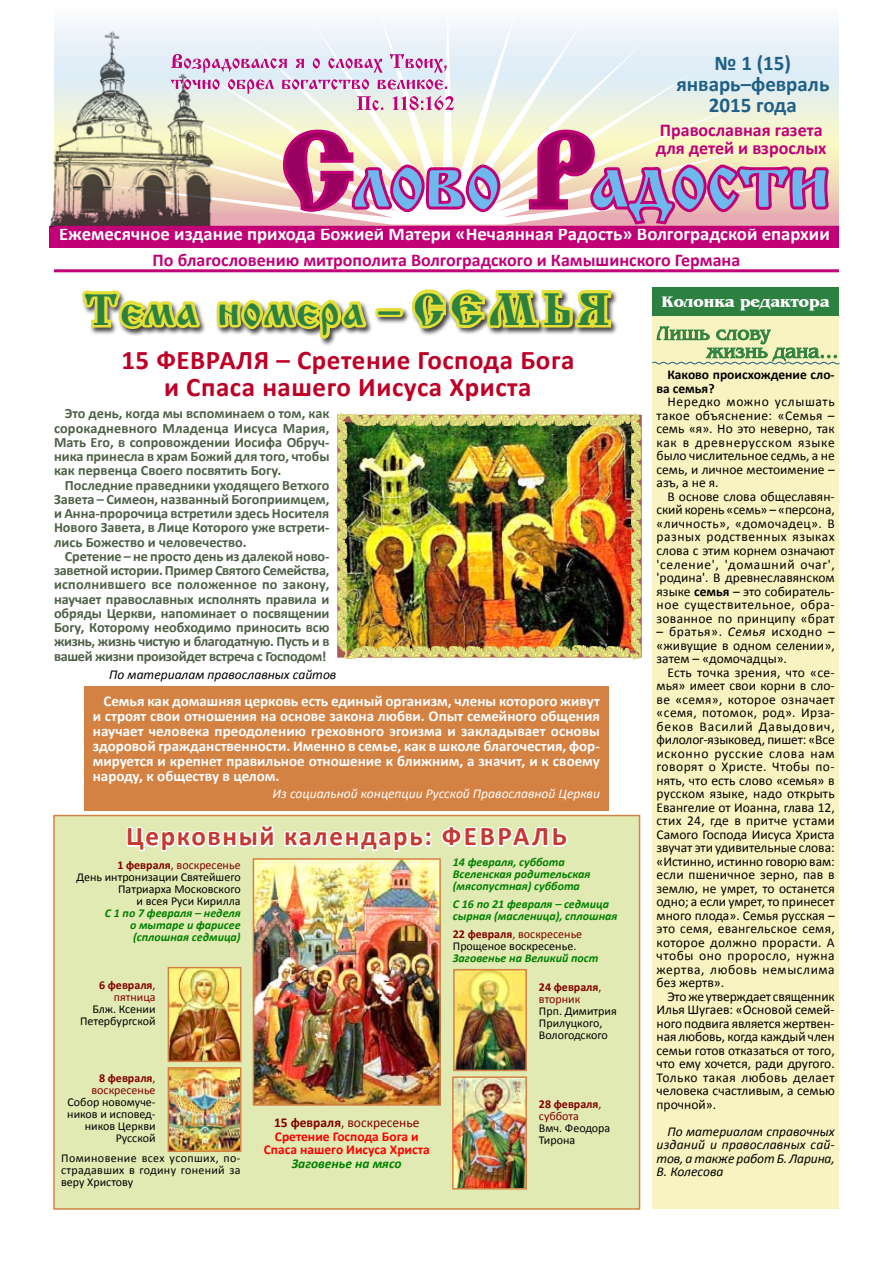
<style>
.page{position:relative;width:893px;height:1263px;background:#fff}
.page>*{position:absolute;margin:0;border:0;box-sizing:border-box;transform-origin:0 0}
.t1{font:78px "Izhitsa Cyrillic";color:#6eb8ed}
.t2{font:43.5px "Izhitsa Cyrillic";color:#2d8140}
.t3{font:700 27px/27px "Calibri";letter-spacing:.02em;color:#be0027;text-align:center}
.t4{font:700 27px "Calibri";letter-spacing:.06em;color:#c43a32}
.t5{font:700 21px/21px "Calibri";color:#216086;text-align:center}
.t6{font:19.5px/18px "Benguiat";color:#2d8140}
.t7{font:700 18.75px "Calibri";color:#fff}
.t8{font:700 18px/18px "Calibri";color:#c10077}
.t9{font:700 16.05px "Benguiat";color:#fff}
.t10{font:700 15px/15px "Calibri";color:#fff;text-align:justify}
.t11{font:700 14.25px/14.2px "Calibri";color:#4f6048;text-align:justify}
.t12{font:13.5px/13.5px "Calibri";letter-spacing:.005em;color:#000;text-align:justify}
.t13{font:italic 13.5px/13.5px "Calibri";color:#000;text-align:justify}
.t14{font:700 13.5px/13.5px "Calibri";color:#f00;text-align:center}
.t15{font:italic 13.5px "Calibri";color:#fff}
.t16{font:700 13.5px/13.5px "Calibri";color:#000}
.t17{font:italic 700 13.5px "Calibri";color:#008000}
.t18{font:12px/12px "Calibri";color:#000;text-align:right}
.t19{font:italic 700 12px/12px "Calibri";color:#008000}
.t20{font:700 12px/12px "Calibri";color:#800000}
.t21{font:12px/12px "Calibri";color:#800000;text-align:right}
.s1{font-size:103.5px;color:#9a005f}
.s2{font-family:"Calibri"}
.s3{font-size:45px}
.s4{font-weight:700;color:#800000}
.s5{color:#800000}
.s6{font-weight:400}
.s7{font-weight:700}
.s8{font-weight:400;color:#800000}
.s9{font-style:italic}
</style>
<div class="page">
<div style="left:652px;top:297px;width:187px;height:912px;background:#f8f3c0"></div>
<div style="left:53px;top:815px;width:587px;height:395px;background:#e1eab2;border:2px solid #d48243"></div>
<div style="left:50px;top:226px;width:789px;height:21px;background:#c10077"></div>
<img style="left:49px;top:27px;width:28px;height:200px">
<hr style="left:54px;top:226px;width:785px;height:3px;background:#c10077">
<hr style="left:54px;top:269px;width:785px;height:3px;background:#c10077">
<svg style="left:125px;top:810px;width:445px;height:65px"></svg>
<img style="left:256px;top:861px;width:182px;height:242px">
<div style="left:253px;top:858px;width:188px;height:248px;border:2px solid #d48243"></div>
<img style="left:456px;top:972px;width:68px;height:96px">
<div style="left:453px;top:969px;width:74px;height:102px;border:2px solid #d48243"></div>
<img style="left:455px;top:1079px;width:69px;height:107px">
<div style="left:452px;top:1076px;width:75px;height:113px;border:2px solid #d48243"></div>
<img style="left:171px;top:970px;width:67px;height:89px">
<div style="left:168px;top:967px;width:73px;height:95px;border:2px solid #d48243"></div>
<div style="left:84px;top:686px;width:524px;height:124px;background:#d48243"></div>
<img style="left:171px;top:1070px;width:67px;height:79px">
<div style="left:168px;top:1067px;width:73px;height:85px;border:2px solid #d48243"></div>
<img style="left:77px;top:23px;width:763px;height:640px">
<h3 class="t5" style="left:676px;top:51px;width:155px">№ 1 (15) январь–февраль<br>2015 года</h3>
<h3 class="t8" style="left:656px;top:120px;width:172px">Православная газета для детей и взрослых</h3>
<h1 class="t1" style="left:282px;top:136px;width:549px"><span class="s1">С</span>лово <span class="s1">р</span>адости</h1>
<h3 class="t7" style="left:59px;top:222px;width:772px">Ежемесячное издание прихода Божией Матери «Нечаянная Радость» Волгоградской епархии</h3>
<h3 class="t8" style="left:153px;top:250px;width:589px">По благословению митрополита Волгоградского и Камышинского Германа</h3>
<h2 class="t2" style="left:84px;top:285px;width:527px">Тема номера <span class="s2">–</span> <span class="s3">семья</span></h2>
<h3 class="t3" style="left:121px;top:345px;width:454px">15 ФЕВРАЛЯ – Сретение Господа Бога и Спаса нашего Иисуса Христа</h3>
<p class="t11" style="left:54px;top:406px;width:277px;text-indent:11px">Это день, когда мы вспоминаем о том, как сорокадневного Младенца Иисуса Мария, Мать Его, в сопровождении Иосифа Обруч&shy;ника принесла в храм Божий для того, чтобы как первенца Своего посвятить Богу.</p>
<p class="t11" style="left:54px;top:477px;width:277px;text-indent:11px">Последние праведники уходящего Ветхого Завета – Симеон, названный Богоприимцем, и Анна-пророчица встретили здесь Носителя Нового Завета, в Лице Которого уже встрети&shy;лись Божество и человечество.</p>
<p class="t11" style="left:54px;top:548px;width:277px;text-indent:11px">Сретение – не просто день из далекой ново&shy;заветной истории. Пример Святого Семейства, исполнившего все положенное по закону, научает православных исполнять правила и обряды Церкви, напоминает о посвящении Богу, Которому необходимо приносить всю жизнь, жизнь чистую и благодатную. Пусть и в вашей жизни произойдет встреча с Господом!</p>
<p class="t13" style="left:109px;top:667px;width:229px">По материалам православных сайтов</p>
<p class="t10" style="left:93px;top:692px;width:509px;text-indent:11px">Семья как домашняя церковь есть единый организм, члены которого живут и строят свои отношения на основе закона любви. Опыт семейного общения научает человека преодолению греховного эгоизма и закладывает основы здоровой гражданственности. Именно в семье, как в школе благочестия, фор&shy;мируется и крепнет правильное отношение к ближним, а значит, и к своему народу, к обществу в целом.</p>
<p class="t15" style="left:273px;top:785px;width:329px">Из социальной концепции Русской Православной Церкви</p>
<h3 class="t4" style="left:126px;top:820px;width:354px">Церковный календарь: февр</h3>
<h3 class="t4" style="left:513px;top:820px;width:55px">аль</h3>
<p class="t18" style="left:76px;top:859px;width:166px"><span class="s4">1 февраля</span><span class="s5">, воскресенье<br></span>День интронизации Святейшего<br>Патриарха Московского<br>и всея Руси Кирилла</p>
<p class="t19" style="left:130px;top:907px;width:112px;text-align:justify;text-indent:-25px">С 1 по 7 февраля – неделя о мытаре и фарисее (сплошная седмица)</p>
<p class="t20" style="left:99px;top:978px;width:58px;text-align:right">6 февраля<span class="s6">, пятница</span></p>
<p class="t18" style="left:80px;top:1002px;width:77px">Блж. Ксении<br>Петербургской</p>
<p class="t21" style="left:92px;top:1072px;width:66px"><span class="s7">8 февраля</span>, воскресенье</p>
<p class="t18" style="left:67px;top:1096px;width:90px">Собор новомуче&shy;ников и исповед&shy;ников Церкви<br>Русской</p>
<p class="t18" style="left:61px;top:1152px;width:181px;text-align:justify">Поминовение всех усопших, по&shy;страдавших в годину гонений за веру Христову</p>
<p class="t14" style="left:264px;top:1115px;width:167px"><span class="s5">15 февраля</span><span class="s8">, воскресенье<br></span>Сретение Господа Бога и<br>Спаса нашего Иисуса Христа</p>
<p class="t17" style="left:292px;top:1155px;width:111px">Заговенье на мясо</p>
<p class="t19" style="left:453px;top:855px;width:139px">14 февраля, суббота<br>Вселенская родительская (мясопустная) суббота</p>
<p class="t19" style="left:453px;top:897px;width:166px">С 16 по 21 февраля – седмица cырная (масленица), сплошная</p>
<p class="t18" style="left:453px;top:927px;width:131px;text-align:left"><span class="s4">22 февраля</span><span class="s5">, воскресенье<br></span>Прощеное воскресенье.</p>
<p class="t19" style="left:453px;top:951px;width:147px">Заговенье на Великий пост</p>
<p class="t20" style="left:539px;top:980px;width:64px">24 февраля<span class="s6">, вторник</span></p>
<p class="t18" style="left:539px;top:1004px;width:79px;text-align:left">Прп. Димитрия<br>Прилуцкого,<br>Вологодского</p>
<p class="t20" style="left:539px;top:1097px;width:64px">28 февраля<span class="s6">, суббота</span></p>
<p class="t18" style="left:539px;top:1121px;width:73px;text-align:left">Вмч. Феодора<br>Тирона</p>
<p class="t9" style="left:662px;top:293px;width:169px">Колонка редактора</p>
<h3 class="t6" style="left:706px;top:325px;width:134px;text-indent:-50px">Лишь слову<br>жизнь дана…</h3>
<p class="t16" style="left:657px;top:368px;width:180px;text-indent:11px">Каково происхождение сло&shy;ва семья?</p>
<p class="t12" style="left:657px;top:395px;width:180px;text-indent:11px">Нередко можно услышать такое объяснение: «Семья – семь «я». Но это неверно, так как в древнерусском языке было числительное седмь, а не семь, и личное местоимение – азъ, а не я.</p>
<p class="t12" style="left:657px;top:489px;width:180px;text-indent:11px">В основе слова общеславян&shy;ский корень «семь» – «персона, «личность», «домочадец». В разных родственных языках слова с этим корнем означают 'селение', 'домашний очаг', 'родина'. В древнеславянском языке <span class="s7">семья</span> – это собиратель&shy;ное существительное, обра&shy;зованное по принципу «брат</p>
<p class="t12" style="left:657px;top:624px;width:180px">– братья». <span class="s9">Семья</span> исходно – «живущие в одном селении», затем – «домочадцы».</p>
<p class="t12" style="left:657px;top:665px;width:180px;text-indent:11px">Есть точка зрения, что «се&shy;мья» имеет свои корни в сло&shy;ве «семя», которое означает «семя, потомок, род». Ирза&shy;беков Василий Давыдович, филолог-языковед, пишет: «Все исконно русские слова нам говорят о Христе. Чтобы по&shy;нять, что есть слово «семья» в русском языке, надо открыть Евангелие от Иоанна, глава 12, стих 24, где в притче устами Самого Господа Иисуса Христа звучат эти удивительные слова: «Истинно, истинно говорю вам: если пшеничное зерно, пав в землю, не умрет, то останется одно; а если умрет, то принесет много плода». Семья русская – это семя, евангельское семя, которое должно прорасти. А чтобы оно проросло, нужна жертва, любовь немыслима без жертв».</p>
<p class="t12" style="left:657px;top:989px;width:180px;text-indent:11px">Это же утверждает священник Илья Шугаев: «Основой семей&shy;ного подвига является жертвен&shy;ная любовь, когда каждый член семьи готов отказаться от того, что ему хочется, ради другого.<br>Только такая любовь делает человека счастливым, а семью прочной».</p>
<p class="t13" style="left:657px;top:1124px;width:180px;text-indent:11px">По материалам справочных изданий и православных сай&shy;тов, а также работ Б. Ларина, В. Колесова</p>
</div>
